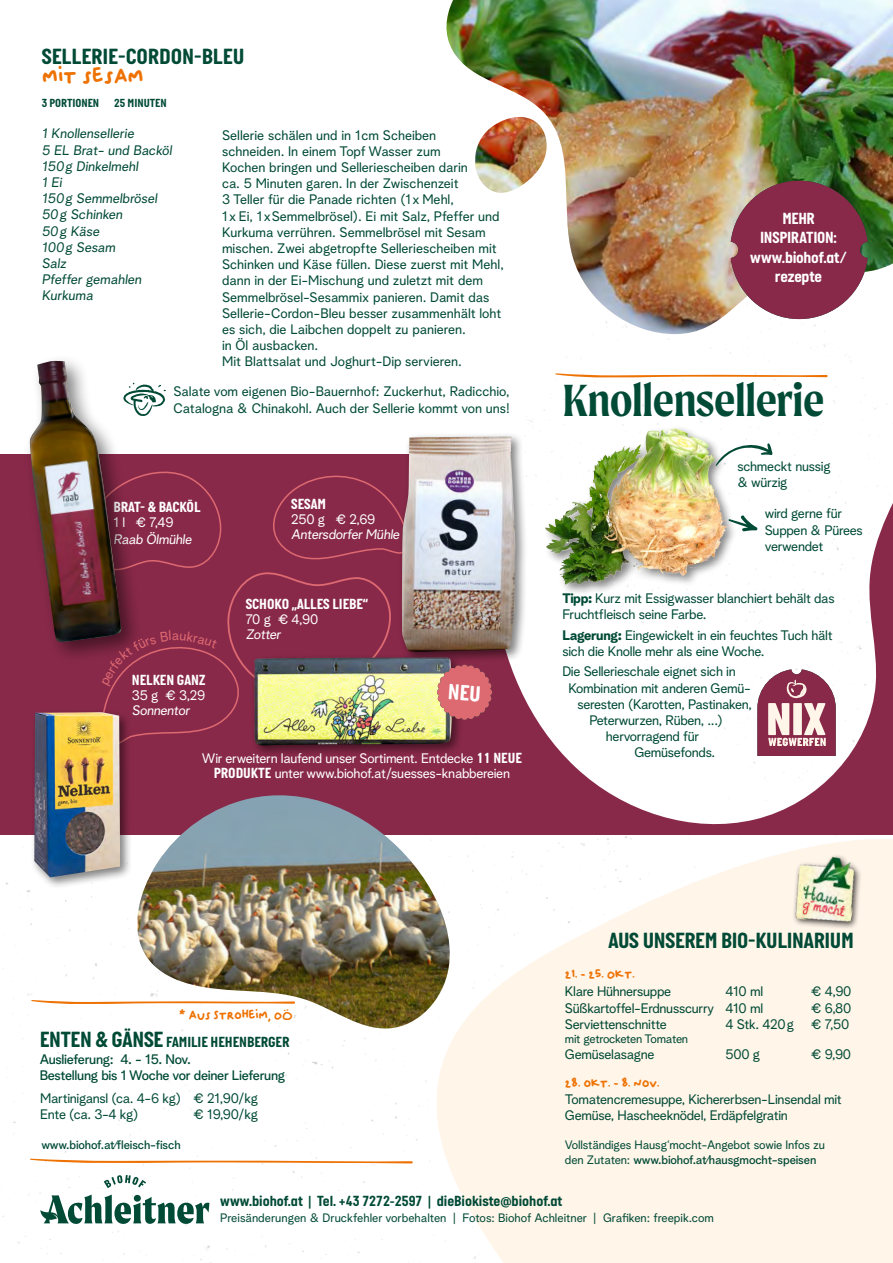
<style>
.page{position:relative;width:893px;height:1263px;background:#fff}
.page>*{position:absolute;margin:0;border:0;box-sizing:border-box;transform-origin:0 0}
.t1{font:600 48px "Moret";letter-spacing:-.01em;color:#004a36}
.t2{font:22.65px "Oliver";letter-spacing:-.03em;color:#ee7203}
.t3{font:700 22.5px "Italian Plate No 1";letter-spacing:-.01em;color:#004a36}
.t4{font:700 16.5px/19.5px "Italian Plate No 1";letter-spacing:-.01em;color:#fff;text-align:center}
.t5{font:700 15px "Italian Plate No 1";color:#004a36}
.t6{font:700 15px "Italian Plate No 1";color:#fff}
.t7{font:13.5px/16.2px "Albra Grotesk";letter-spacing:-.015em;color:#004a36}
.t8{font:13.5px/15px "Albra Grotesk";letter-spacing:-.02em;color:#fff}
.t9{font:500 13.5px/16.2px "Albra Grotesk";letter-spacing:-.02em;color:#004a36}
.t10{font:13.5px "Oliver";letter-spacing:-.035em;color:#ee7203}
.t11{font:13.5px "Albra Grotesk";color:#dd6971}
.t12{font:12px/14.7px "Albra Grotesk";letter-spacing:-.01em;color:#004a36}
.t13{font:500 12px "Albra Grotesk";letter-spacing:-.01em;color:#004a36}
.t14{font:700 12px "Italian Plate No 1";color:#004a36}
.s1{font-family:"Italian Plate No 1";font-weight:700;font-size:15px}
.s2{font-weight:700}
.s3{font-size:22.5px}
.s4{font-weight:500}
</style>
<div class="page">
<svg style="left:104px;top:1175px;width:42px;height:13px"></svg>
<svg style="left:40px;top:1194px;width:169px;height:30px"></svg>
<div style="left:0;top:454px;width:893px;height:380px;background:#89294a"></div>
<svg style="left:31px;top:1000px;width:94px;height:4px"></svg>
<svg style="left:425px;top:834px;width:468px;height:429px;fill:#fff5e9"></svg>
<img style="left:789px;top:850px;width:74px;height:79px">
<img style="left:510px;top:339px;width:383px;height:483px">
<svg style="left:555px;top:373px;width:273px;height:6px"></svg>
<img style="left:125px;top:795px;width:329px;height:235px">
<img style="left:446px;top:0;width:447px;height:334px">
<svg style="left:731px;top:181px;width:137px;height:138px;background:#92495d"></svg>
<img style="left:524px;top:411px;width:241px;height:202px">
<svg style="left:757px;top:669px;width:79px;height:87px"></svg>
<div style="left:398px;top:432px;width:130px;height:232px;background:#000;opacity:.5"></div>
<img style="left:401px;top:436px;width:115px;height:216px">
<div style="left:23px;top:354px;width:121px;height:311px;background:#000;opacity:.5"></div>
<img style="left:29px;top:361px;width:92px;height:282px">
<div style="left:30px;top:708px;width:103px;height:182px;background:#000;opacity:.5"></div>
<img style="left:34px;top:712px;width:86px;height:165px">
<div style="left:250px;top:653px;width:214px;height:105px;background:#000;opacity:.5"></div>
<img style="left:413px;top:657px;width:39px;height:89px">
<svg style="left:30px;top:1158px;width:383px;height:6px"></svg>
<svg style="left:123px;top:383px;width:43px;height:33px"></svg>
<svg style="left:715px;top:439px;width:58px;height:27px"></svg>
<svg style="left:728px;top:515px;width:30px;height:17px"></svg>
<svg style="left:85px;top:469px;width:328px;height:281px"></svg>
<svg style="left:437px;top:665px;width:55px;height:55px;background:#cc696e"></svg>
<h3 class="t3" style="left:42px;top:44px;width:204px">SELLERIE-CORDON-BLEU</h3>
<h2 class="t2" style="left:42px;top:64px;width:103px">mit sesam</h2>
<p class="t14" style="left:42px;top:96px;width:59px">3 PORTIONEN</p>
<p class="t14" style="left:114px;top:96px;width:54px">25 MINUTEN</p>
<p class="t7" style="left:222px;top:125px;width:283px">Sellerie schälen und in 1cm Scheiben<br>schneiden. In einem Topf Wasser zum<br>Kochen bringen und Selleriescheiben darin<br>ca. 5 Minuten garen. In der Zwischenzeit<br>3 Teller für die Panade richten (1x Mehl,<br>1x Ei, 1xSemmelbrösel). Ei mit Salz, Pfeffer und Kurkuma verrühren. Semmelbrösel mit Sesam mischen. Zwei abgetropfte Selleriescheiben mit Schinken und Käse füllen. Diese zuerst mit Mehl, dann in der Ei-Mischung und zuletzt mit dem Semmelbrösel-Sesammix panieren. Damit das Sellerie-Cordon-Bleu besser zusammenhält loht es sich, die Laibchen doppelt zu panieren.<br>in Öl ausbacken.<br>Mit Blattsalat und Joghurt-Dip servieren.</p>
<p class="t7" style="left:42px;top:124px;width:134px">1 Knollensellerie<br>5 EL Brat- und Backöl<br>150g Dinkelmehl<br>1 Ei<br>150g Semmelbrösel<br>50g Schinken<br>50g Käse<br>100g Sesam<br>Salz<br>Pfeffer gemahlen<br>Kurkuma</p>
<p class="t7" style="left:173px;top:382px;width:338px">Salate vom eigenen Bio-Bauernhof: Zuckerhut, Radicchio,<br>Catalogna &amp; Chinakohl. Auch der Sellerie kommt von uns!</p>
<p class="t6" style="left:114px;top:499px;width:88px">BRAT- &amp; BACKÖL</p>
<p class="t8" style="left:114px;top:513px;width:82px;line-height:16.6px">1 l € 7,49<br>Raab Ölmühle</p>
<p class="t11" style="left:172px;top:625px;width:9px">a</p>
<p class="t6" style="left:132px;top:672px;width:75px">NELKEN GANZ</p>
<p class="t8" style="left:132px;top:686px;width:75px">35 g € 3,29<br>Sonnentor</p>
<p class="t6" style="left:291px;top:496px;width:36px">SESAM</p>
<p class="t8" style="left:291px;top:510px;width:112px">250 g € 2,69<br>AntersdorferMühle</p>
<p class="t6" style="left:246px;top:596px;width:124px">SCHOKO „ALLES LIEBE“</p>
<p class="t8" style="left:246px;top:610px;width:74px">70 g € 4,90<br>Zotter</p>
<p class="t8" style="left:202px;top:749px;width:321px;text-align:center">Wir erweitern laufend unser Sortiment. Entdecke <span class="s1">11 NEUE<br>PRODUKTE</span> unter www.biohof.at/suesses-knabbereien</p>
<p class="t4" style="left:750px;top:209px;width:98px">MEHR<br>INSPIRATION: www.biohof.at/ rezepte</p>
<h1 class="t1" style="left:562px;top:373px;width:264px">Knollensellerie</h1>
<p class="t7" style="left:737px;top:457px;width:95px">schmeckt nussig &amp; würzig</p>
<p class="t7" style="left:765px;top:504px;width:100px">wird gerne für<br>Suppen &amp; Pürees verwendet</p>
<p class="t7" style="left:562px;top:589px;width:274px"><span class="s2">Tipp:</span> Kurz mit Essigwasser blanchiert behält das<br>Fruchtfleisch seine Farbe.</p>
<p class="t7" style="left:562px;top:625px;width:272px"><span class="s2">Lagerung:</span> Eingewickelt in ein feuchtes Tuch hält sich die Knolle mehr als eine Woche.</p>
<p class="t7" style="left:562px;top:662px;width:175px">Die Sellerieschale eignet sich in</p>
<p class="t7" style="left:568px;top:678px;width:184px">Kombination mit anderen Gemü-</p>
<p class="t7" style="left:577px;top:695px;width:176px">seresten (Karotten, Pastinaken,</p>
<p class="t7" style="left:589px;top:711px;width:135px">Peterwurzen, Rüben, ...)</p>
<p class="t7" style="left:606px;top:727px;width:95px">hervorragend für</p>
<p class="t7" style="left:634px;top:743px;width:82px">Gemüsefonds.</p>
<p class="t10" style="left:179px;top:1007px;width:115px">* aus Stroheim, OÖ</p>
<p class="t5" style="left:40px;top:1034px;width:251px"><span class="s3">ENTEN &amp; GÄNSE</span> FAMILIE HEHENBERGER</p>
<p class="t9" style="left:40px;top:1049px;width:247px">Auslieferung: 4. - 15. Nov.<br>Bestellung bis 1 Woche vor deiner Lieferung</p>
<p class="t7" style="left:40px;top:1088px;width:219px">Martinigansl (ca. 4-6 kg) € 21,90/kg<br>Ente (ca. 3-4 kg)</p>
<p class="t7" style="left:193px;top:1104px;width:66px">€ 19,90/kg</p>
<p class="t13" style="left:41px;top:1135px;width:141px">www.biohof.at/fleisch-fisch</p>
<h3 class="t3" style="left:608px;top:928px;width:247px">AUS UNSEREM BIO-KULINARIUM</h3>
<p class="t10" style="left:565px;top:967px;width:72px">21. - 25. Okt.</p>
<p class="t7" style="left:565px;top:982px;width:108px">Klare Hühnersuppe</p>
<p class="t7" style="left:725px;top:982px;width:39px">410 ml</p>
<p class="t7" style="left:811px;top:982px;width:42px">€ 4,90</p>
<p class="t7" style="left:565px;top:998px;width:200px">Süßkartoffel-Erdnusscurry 410 ml</p>
<p class="t7" style="left:811px;top:998px;width:42px">€ 6,80</p>
<p class="t7" style="left:565px;top:1015px;width:103px">Serviettenschnitte</p>
<p class="t7" style="left:725px;top:1015px;width:70px">4 Stk. 420g</p>
<p class="t7" style="left:811px;top:1015px;width:40px">€ 7,50</p>
<p class="t12" style="left:565px;top:1030px;width:125px">mit getrocketen Tomaten</p>
<p class="t7" style="left:565px;top:1045px;width:91px">Gemüselasagne</p>
<p class="t7" style="left:725px;top:1045px;width:36px">500 g</p>
<p class="t7" style="left:811px;top:1045px;width:42px">€ 9,90</p>
<p class="t10" style="left:565px;top:1075px;width:97px">28. okt. - 8. Nov.</p>
<p class="t7" style="left:565px;top:1090px;width:278px">Tomatencremesuppe, Kichererbsen-Linsendal mit<br>Gemüse, Hascheeknödel, Erdäpfelgratin</p>
<p class="t12" style="left:565px;top:1136px;width:262px">Vollständiges Hausg‘mocht-Angebot sowie Infos zu den Zutaten: <span class="s4">www.biohof.at/hausgmocht-speisen</span></p>
<p class="t5" style="left:220px;top:1193px;width:343px">www.biohof.at | Tel. +43 7272-2597 | dieBiokiste@biohof.at</p>
<p class="t12" style="left:220px;top:1210px;width:495px">Preisänderungen &amp; Druckfehler vorbehalten | Fotos: Biohof Achleitner | Grafiken: freepik.com</p>
</div>
